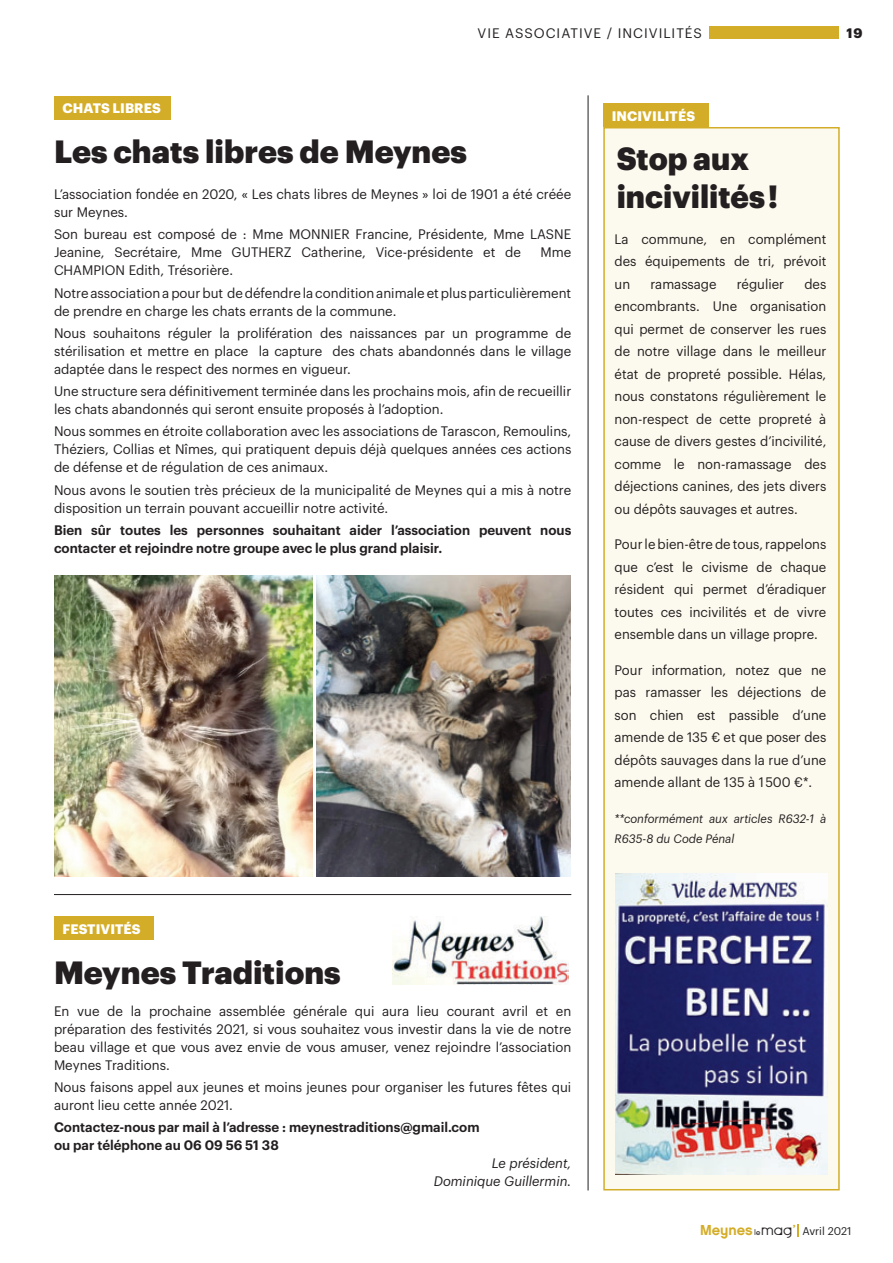
<style>
.page{position:relative;width:893px;height:1263px;background:#fff}
.page>*{position:absolute;margin:0;border:0;box-sizing:border-box;transform-origin:0 0}
.t1{font:900 31.5px/37.8px "Graphik";color:#231f20}
.t2{font:13.5px/22.5px "Graphik";color:#231f20}
.t3{font:600 13.5px/18px "Graphik";color:#231f20}
.t4{font:700 13.5px "Graphik";letter-spacing:.005em;color:#fff}
.t5{font:italic 13.5px/18px "Graphik";color:#231f20;text-align:right}
.t6{font:13.5px "Graphik";letter-spacing:.075em;color:#231f20}
.t7{font:700 13.5px "Graphik";color:#231f20}
.t8{font:italic 12px/19.5px "Graphik";color:#231f20;scale:.96 1}
.t9{font:10.95px "Graphik";color:#231f20}
.s1{font-family:"Chalet New York Nineteen Eighty";font-size:14.4px;color:#d4ad28}
.s2{font-family:"Harry Plain";font-size:7.95px}
.s3{font-family:"Seraphic Organism";font-size:13.5px}
</style>
<div class="page">
<div style="left:54px;top:96px;width:116px;height:24px;background:#d4ad28"></div>
<div style="left:54px;top:916px;width:99px;height:24px;background:#d4ad28"></div>
<div style="left:709px;top:26px;width:130px;height:13px;background:#d4ad28"></div>
<div style="left:603px;top:103px;width:106px;height:24px;background:#d4ad28"></div>
<hr style="left:588px;top:95px;width:1px;height:1095px;background:#231f20">
<hr style="left:54px;top:894px;width:517px;height:1px;background:#231f20">
<svg style="left:798px;top:1224px;width:1px;height:13px"></svg>
<img style="left:54px;top:575px;width:259px;height:301px">
<img style="left:316px;top:575px;width:254px;height:301px">
<img style="left:392px;top:916px;width:176px;height:68px">
<div style="left:603px;top:127px;width:237px;height:1063px;background:#fcf9ee;border:2px solid #d4ad28"></div>
<img style="left:616px;top:873px;width:211px;height:301px">
<p class="t4" style="left:63px;top:98px;width:100px">CHATS LIBRES</p>
<p class="t6" style="left:477px;top:23px;width:226px">VIE ASSOCIATIVE / INCIVILITÉS</p>
<p class="t7" style="left:846px;top:23px;width:18px">19</p>
<p class="t4" style="left:612px;top:105px;width:85px">INCIVILITÉS</p>
<h1 class="t1" style="left:54px;top:130px;width:415px">Les chats libres de Meynes</h1>
<p class="t2" style="left:54px;top:184px;width:519px;line-height:18px">L’association fondée en 2020, « Les chats libres de Meynes » loi de 1901 a été créée sur Meynes.</p>
<p class="t2" style="left:54px;top:224px;width:519px;line-height:18px">Son bureau est composé de : Mme MONNIER Francine, Présidente, Mme LASNE<br>Jeanine, Secrétaire, Mme GUTHERZ Catherine, Vice-présidente et de</p>
<p class="t2" style="left:540px;top:240px;width:32px">Mme</p>
<p class="t2" style="left:54px;top:258px;width:519px">CHAMPION Edith, Trésorière.<br>Notre association a pour but de défendre la condition animale et plus particulièrement</p>
<p class="t2" style="left:54px;top:299px;width:519px">de prendre en charge les chats errants de la commune.<br>Nous souhaitons réguler la prolifération des naissances par un programme de</p>
<p class="t2" style="left:54px;top:341px;width:519px;line-height:18px">stérilisation et mettre en place la capture des chats abandonnés dans le village adaptée dans le respect des normes en vigueur.</p>
<p class="t2" style="left:54px;top:381px;width:519px;line-height:18px">Une structure sera définitivement terminée dans les prochains mois, afin de recueillir les chats abandonnés qui seront ensuite proposés à l’adoption.</p>
<p class="t2" style="left:54px;top:421px;width:519px;line-height:18px;text-align:justify">Nous sommes en étroite collaboration avec les associations de Tarascon, Remoulins, Théziers, Collias et Nîmes, qui pratiquent depuis déjà quelques années ces actions de défense et de régulation de ces animaux.</p>
<p class="t2" style="left:54px;top:480px;width:519px;line-height:18px">Nous avons le soutien très précieux de la municipalité de Meynes qui a mis à notre disposition un terrain pouvant accueillir notre activité.</p>
<p class="t3" style="left:54px;top:520px;width:519px">Bien sûr toutes les personnes souhaitant aider l’association peuvent nous contacter et rejoindre notre groupe avec le plus grand plaisir.</p>
<p class="t4" style="left:63px;top:918px;width:80px">FESTIVITÉS</p>
<h1 class="t1" style="left:54px;top:950px;width:288px">Meynes Traditions</h1>
<p class="t2" style="left:54px;top:1000px;width:519px;line-height:18px;text-align:justify">En vue de la prochaine assemblée générale qui aura lieu courant avril et en préparation des festivités 2021, si vous souhaitez vous investir dans la vie de notre beau village et que vous avez envie de vous amuser, venez rejoindre l’association Meynes Traditions.</p>
<p class="t2" style="left:54px;top:1077px;width:519px;line-height:18px">Nous faisons appel aux jeunes et moins jeunes pour organiser les futures fêtes qui auront lieu cette année 2021.</p>
<p class="t3" style="left:54px;top:1117px;width:427px">Contactez-nous par mail à l’adresse : meynestraditions@gmail.com ou par téléphone au 06 09 56 51 38</p>
<p class="t5" style="left:434px;top:1153px;width:139px">Le président,<br>Dominique Guillermin.</p>
<h1 class="t1" style="left:617px;top:137px;width:163px">Stop aux incivilités !</h1>
<p class="t2" style="left:615px;top:227px;width:213px;text-align:justify">La commune, en complément des équipements de tri, prévoit un</p>
<p class="t2" style="left:615px;top:272px;width:213px;text-align:justify;text-indent:190px">des encombrants. Une organisation qui permet de conserver les rues de notre village dans le meilleur état de propreté possible. Hélas, nous constatons régulièrement le non-respect de cette propreté à cause de divers gestes d’incivilité, comme le non-ramassage des déjections canines, des jets divers ou dépôts sauvages et autres.</p>
<p class="t2" style="left:615px;top:532px;width:213px;text-align:justify">Pour le bien-être de tous, rappelons que c’est le civisme de chaque résident qui permet d’éradiquer toutes ces incivilités et de vivre ensemble dans un village propre.</p>
<p class="t2" style="left:615px;top:657px;width:213px;text-align:justify">Pour information, notez que ne pas ramasser les déjections de son chien est passible d’une amende de 135 € et que poser des dépôts sauvages dans la rue d’une amende allant de 135 à 1 500 €*.</p>
<p class="t8" style="left:615px;top:808px;width:222px">**conformément aux articles R632-1 à<br>R635-8 du Code Pénal</p>
<p class="t2" style="left:650px;top:272px;width:68px">ramassage</p>
<p class="t2" style="left:737px;top:272px;width:49px">régulier</p>
<p class="t9" style="left:700px;top:1222px;width:153px"><span class="s1">Meynes</span> <span class="s2">le</span><span class="s3">Mag</span><sup>’</sup> Avril 2021</p>
</div>
